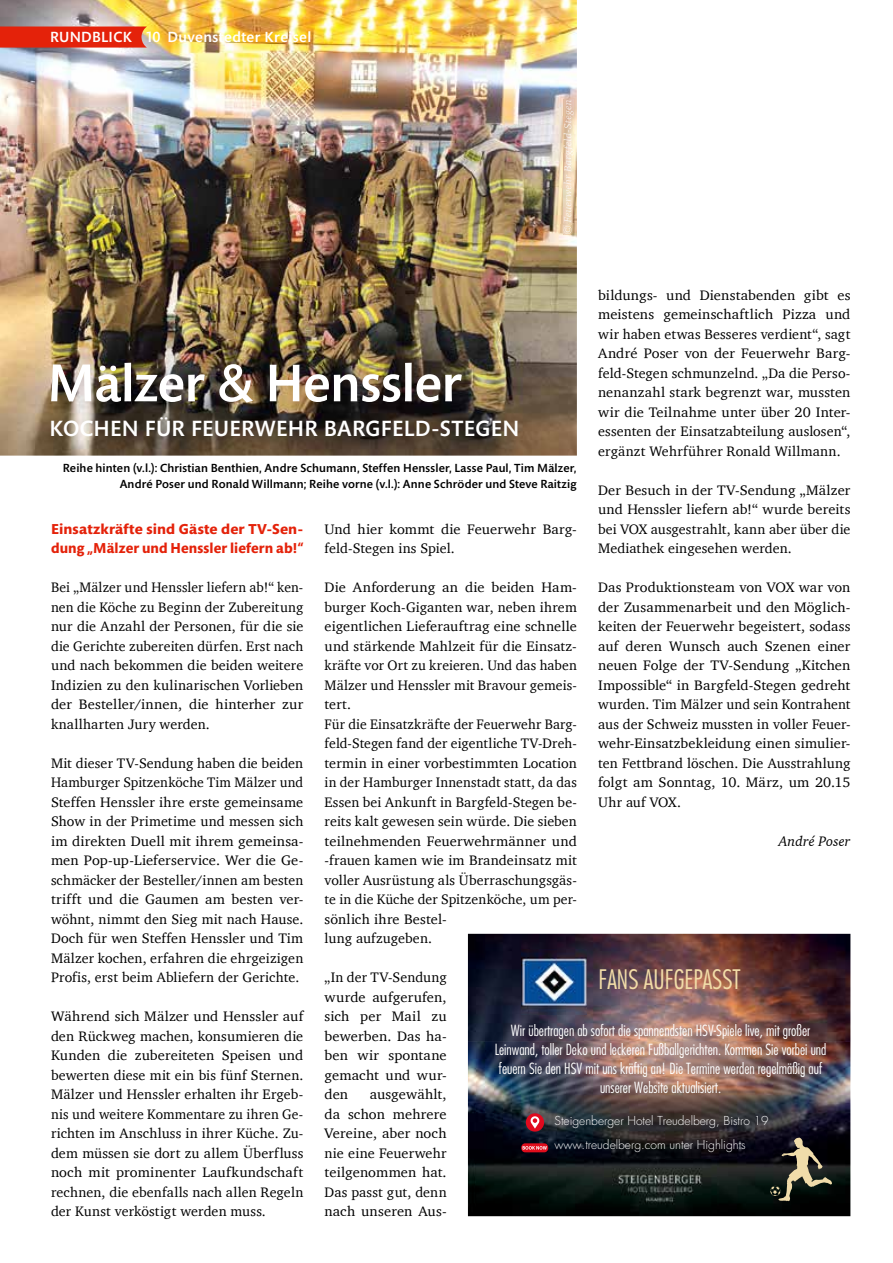
<style>
.page{position:relative;width:893px;height:1263px;background:#fff}
.page>*{position:absolute;margin:0;border:0;box-sizing:border-box;transform-origin:0 0}
.t1{font:500 54px "Mundo Sans Std";letter-spacing:-.005em;color:#fff}
.t2{font:300 condensed 26.1px "Futura Std";color:#f2dda8}
.t3{font:500 22.5px "Mundo Sans Std";letter-spacing:.01em;color:#fff}
.t4{font:300 condensed 15px/19px "Futura Std";color:#fff;text-align:center}
.t5{font:500 15px "Mundo Sans Std";letter-spacing:.03em;color:#fff}
.t6{font:700 14.7px/19.5px "Mundo Sans Std";letter-spacing:.01em;color:#e4220a}
.t7{font:14.1px/19.5px "Charter";letter-spacing:.01em;color:#000;text-align:justify}
.t8{font:italic 14.1px "Charter BT";letter-spacing:.01em;color:#000}
.t9{font:500 12px/16.5px "Mundo Sans Std";letter-spacing:.015em;color:#000;text-align:right}
.t10{font:300 12px/24.3px "Futura Std";color:#fff}
</style>
<div class="page">
<img style="left:0;top:0;width:577px;height:456px">
<svg style="left:564px;top:225px;width:8px;height:9px"></svg>
<img style="left:563px;top:100px;width:10px;height:123px">
<svg style="left:0;top:27px;width:147px;height:21px;background:#e22911"></svg>
<img style="left:468px;top:934px;width:382px;height:108px">
<img style="left:468px;top:1042px;width:382px;height:174px">
<img style="left:604px;top:1159px;width:113px;height:57px">
<svg style="left:526px;top:1113px;width:18px;height:18px"></svg>
<svg style="left:521px;top:1143px;width:27px;height:9px"></svg>
<svg style="left:523px;top:1146px;width:24px;height:3px"></svg>
<svg style="left:770px;top:1137px;width:62px;height:64px;background:#3f3d34"></svg>
<img style="left:521px;top:949px;width:66px;height:65px">
<p class="t5" style="left:50px;top:29px;width:263px">RUNDBLICK 10 Duvenstedter Kreisel</p>
<p class="t7" style="left:598px;top:285px;width:254px">bildungs- und Dienstabenden gibt es meistens gemeinschaftlich Pizza und wir haben etwas Besseres verdient“, sagt André Poser von der Feuerwehr Barg&shy;feld-Stegen schmunzelnd. „Da die Perso&shy;nenanzahl stark begrenzt war, mussten wir die Teilnahme unter über 20 Inter&shy;essenten der Einsatzabteilung auslosen“, ergänzt Wehrführer Ronald Willmann.</p>
<p class="t7" style="left:598px;top:480px;width:254px">Der Besuch in der TV-Sendung „Mälzer und Henssler liefern ab!“ wurde bereits bei VOX ausgestrahlt, kann aber über die Mediathek eingesehen werden.</p>
<p class="t7" style="left:598px;top:577px;width:254px">Das Produktionsteam von VOX war von der Zusammenarbeit und den Möglich&shy;keiten der Feuerwehr begeistert, sodass auf deren Wunsch auch Szenen einer neuen Folge der TV-Sendung „Kitchen Impossible“ in Bargfeld-Stegen gedreht wurden. Tim Mälzer und sein Kontrahent aus der Schweiz mussten in voller Feuer&shy;wehr-Einsatzbekleidung einen simulier&shy;ten Fettbrand löschen. Die Ausstrahlung folgt am Sonntag, 10. März, um 20.15<br>Uhr auf VOX.</p>
<p class="t8" style="left:779px;top:832px;width:73px">André Poser</p>
<h1 class="t1" style="left:47px;top:354px;width:416px">Mälzer &amp; Henssler</h1>
<h3 class="t3" style="left:50px;top:416px;width:471px">KOCHEN FÜR FEUERWEHR BARGFELD-STEGEN</h3>
<p class="t9" style="left:63px;top:460px;width:515px">Reihe hinten (v.l.): Christian Benthien, Andre Schumann, Steffen Henssler, Lasse Paul, Tim Mälzer,<br>André Poser und Ronald Willmann; Reihe vorne (v.l.): Anne Schröder und Steve Raitzig</p>
<p class="t6" style="left:51px;top:519px;width:254px">Einsatzkräfte sind Gäste der TV-Sen&shy;dung „Mälzer und Henssler liefern ab!“</p>
<p class="t7" style="left:51px;top:577px;width:254px">Bei „Mälzer und Henssler liefern ab!“ ken&shy;nen die Köche zu Beginn der Zubereitung nur die Anzahl der Personen, für die sie die Gerichte zubereiten dürfen. Erst nach und nach bekommen die beiden weitere Indizien zu den kulinarischen Vorlieben der Besteller/innen, die hinterher zur knallharten Jury werden.</p>
<p class="t7" style="left:51px;top:753px;width:254px">Mit dieser TV-Sendung haben die beiden Hamburger Spitzenköche Tim Mälzer und Steffen Henssler ihre erste gemeinsame Show in der Primetime und messen sich im direkten Duell mit ihrem gemeinsa&shy;men Pop-up-Lieferservice. Wer die Ge&shy;schmäcker der Besteller/innen am besten trifft und die Gaumen am besten ver&shy;wöhnt, nimmt den Sieg mit nach Hause.<br>Doch für wen Steffen Henssler und Tim Mälzer kochen, erfahren die ehrgeizigen Profis, erst beim Abliefern der Gerichte.</p>
<p class="t7" style="left:51px;top:1006px;width:254px">Während sich Mälzer und Henssler auf den Rückweg machen, konsumieren die Kunden die zubereiteten Speisen und bewerten diese mit ein bis fünf Sternen.<br>Mälzer und Henssler erhalten ihr Ergeb&shy;nis und weitere Kommentare zu ihren Ge&shy;richten im Anschluss in ihrer Küche. Zu&shy;dem müssen sie dort zu allem Überfluss noch mit prominenter Laufkundschaft rechnen, die ebenfalls nach allen Regeln der Kunst verköstigt werden muss.</p>
<p class="t7" style="left:325px;top:519px;width:254px">Und hier kommt die Feuerwehr Barg&shy;feld-Stegen ins Spiel.</p>
<p class="t7" style="left:325px;top:577px;width:254px;text-align:left">Die Anforderung an die beiden Ham&shy;burger Koch-Giganten war, neben ihrem eigentlichen Lieferauftrag eine schnelle und stärkende Mahlzeit für die Einsatz&shy;kräfte vor Ort zu kreieren. Und das haben Mälzer und Henssler mit Bravour gemeis&shy;tert.<br>Für die Einsatzkräfte der Feuerwehr Barg&shy;feld-Stegen fand der eigentliche TV-Dreh&shy;termin in einer vorbestimmten Location in der Hamburger Innenstadt statt, da das Essen bei Ankunft in Bargfeld-Stegen be&shy;reits kalt gewesen sein würde. Die sieben teilnehmenden Feuerwehrmänner und -frauen kamen wie im Brandeinsatz mit voller Ausrüstung als Überraschungsgäs&shy;te in die Küche der Spitzenköche, um per&shy;sönlich ihre Bestel-<br>lung aufzugeben.</p>
<p class="t7" style="left:325px;top:967px;width:124px">„In der TV-Sendung wurde aufgerufen, sich per Mail zu bewerben. Das ha&shy;ben wir spontane gemacht und wur&shy;den</p>
<h2 class="t2" style="left:598px;top:964px;width:144px">FANS AUFGEPASST</h2>
<p class="t4" style="left:495px;top:1020px;width:333px">Wir übertragen ab sofort die spannendsten HSV-Spiele live, mit großer Leinwand, toller Deko und leckeren Fußballgerichten. Kommen Sie vorbei und feuern Sie den HSV mit uns kräftig an! Die Termine werden regelmäßig auf unserer Website aktualisiert.</p>
<p class="t10" style="left:555px;top:1109px;width:216px">Steigenberger Hotel Treudelberg, Bistro 19 www.treudelberg.com unter Highlights</p>
<p class="t7" style="left:325px;top:1084px;width:124px;text-indent:45px">ausgewählt, da schon mehrere Vereine, aber noch nie eine Feuerwehr teilgenommen hat.<br>Das passt gut, denn nach unseren Aus-</p>
</div>
